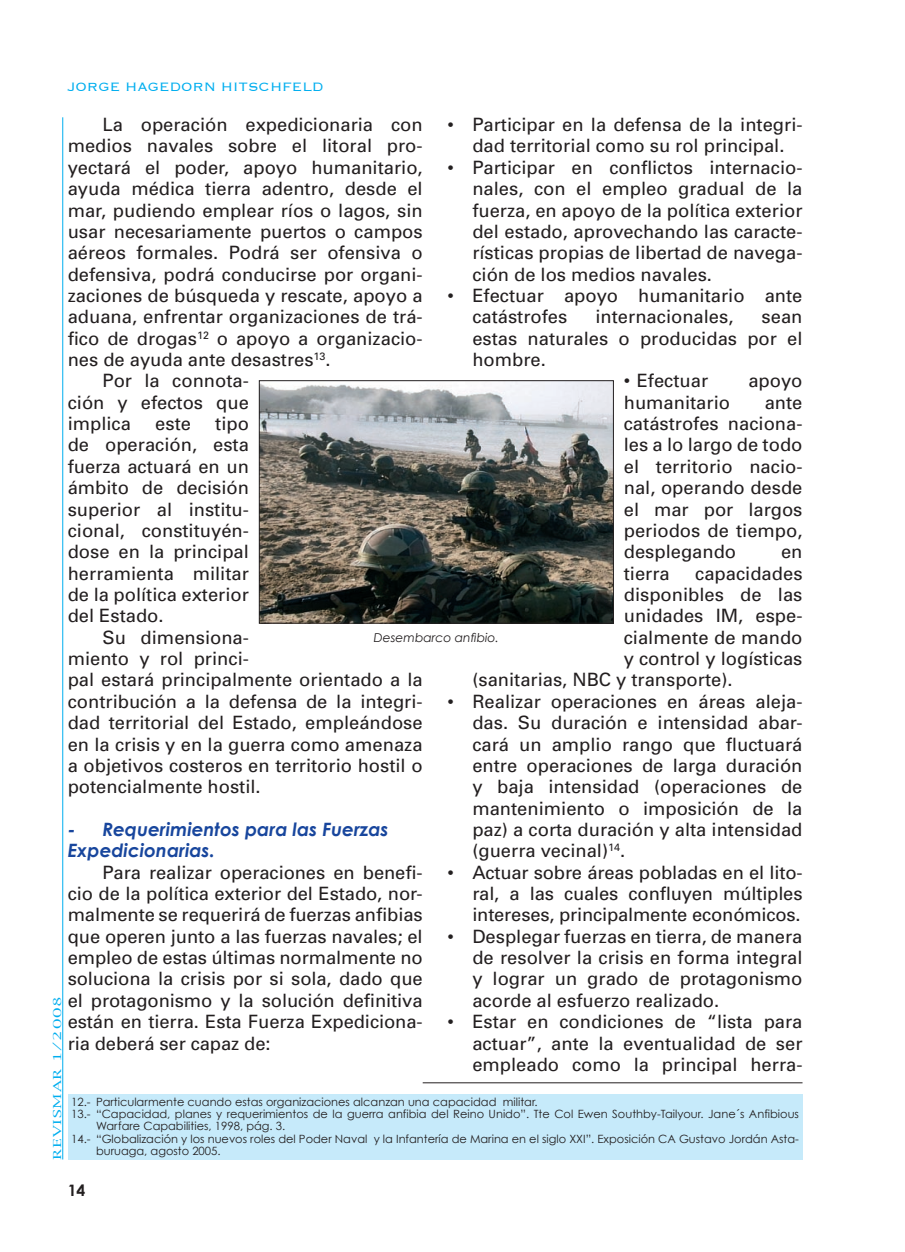
<style>
.page{position:relative;width:905px;height:1252px;background:#fff}
.page>*{position:absolute;margin:0;border:0;box-sizing:border-box;transform-origin:0 0}
.t1{font:18.38px/21.3px "Univers";color:#231f20;text-align:justify}
.t2{font:italic 700 18.38px/21.3px "Century Gothic";color:#18469d}
.t3{font:300 15.75px "Copperplate";color:#00aeef}
.t4{font:700 15.75px "Century Gothic";color:#231f20}
.t5{font:italic 12.25px "Century Gothic";color:#231f20}
.t6{font:11.38px "Century Gothic";color:#231f20}
.t7{font:10.5px "New York";letter-spacing:.05em;color:#00aeef;scale:1.5 1}
</style>
<div class="page">
<hr style="left:62px;top:117px;width:1px;height:1042px;background:#00aeef">
<hr style="left:422px;top:1082px;width:380px;height:1px;background:#231f20">
<div style="left:68px;top:1093px;width:734px;height:66px;background:#c6eafa"></div>
<img style="left:261px;top:382px;width:350px;height:239px">
<div style="left:259px;top:380px;width:354px;height:243px;border:1px solid #231f20"></div>
<p class="t3" style="left:68px;top:77px;width:257px">JORGE HAGEDORN HITSCHFELD</p>
<p class="t1" style="left:447px;top:114px;width:356px;text-align:center">• Participar en la defensa de la integri&shy;dad territorial como su rol principal.</p>
<p class="t1" style="left:472px;top:157px;width:331px;text-indent:-25px">• Participar en conflictos internacio&shy;nales, con el empleo gradual de la fuerza, en apoyo de la política exterior del estado, aprovechando las caracte&shy;rísticas propias de libertad de navega&shy;ción de los medios navales.</p>
<p class="t1" style="left:472px;top:285px;width:331px;text-indent:-25px">• Efectuar apoyo humanitario ante catástrofes</p>
<p class="t1" style="left:102px;top:114px;width:321px">La operación expedicionaria con</p>
<p class="t1" style="left:68px;top:135px;width:356px">medios navales sobre el litoral pro-</p>
<p class="t1" style="left:68px;top:157px;width:356px">yectará el poder, apoyo humanitario,</p>
<p class="t1" style="left:68px;top:178px;width:356px">ayuda médica tierra adentro, desde el</p>
<p class="t1" style="left:68px;top:199px;width:356px">mar, pudiendo emplear ríos o lagos, sin</p>
<p class="t1" style="left:68px;top:221px;width:356px">usar necesariamente puertos o campos</p>
<p class="t1" style="left:68px;top:242px;width:356px">aéreos formales. Podrá ser ofensiva o</p>
<p class="t1" style="left:68px;top:264px;width:356px">defensiva, podrá conducirse por organi-</p>
<p class="t1" style="left:68px;top:285px;width:356px">zaciones de búsqueda y rescate, apoyo a</p>
<p class="t1" style="left:68px;top:306px;width:356px">aduana, enfrentar organizaciones de trá-</p>
<p class="t1" style="left:68px;top:328px;width:356px">fico de drogas<sup>12</sup> o apoyo a organizacio-</p>
<p class="t1" style="left:68px;top:349px;width:264px">nes de ayuda ante desastres<sup>13</sup>.</p>
<p class="t1" style="left:102px;top:370px;width:148px">Por la connota-</p>
<p class="t1" style="left:68px;top:392px;width:183px">ción y efectos que</p>
<p class="t1" style="left:68px;top:413px;width:65px">implica</p>
<p class="t1" style="left:155px;top:413px;width:37px">este</p>
<p class="t1" style="left:595px;top:306px;width:139px">internacionales,</p>
<p class="t1" style="left:472px;top:306px;width:331px;text-indent:289px">sean estas naturales o producidas por el hombre.</p>
<p class="t1" style="left:623px;top:370px;width:86px">• Efectuar</p>
<p class="t1" style="left:748px;top:370px;width:56px">apoyo</p>
<p class="t1" style="left:623px;top:392px;width:108px">humanitario</p>
<p class="t1" style="left:623px;top:392px;width:180px;text-indent:141px">ante catástrofes naciona&shy;les a lo largo de todo el territorio nacio&shy;nal, operando desde el mar por largos periodos de tiempo, desplegando</p>
<p class="t1" style="left:68px;top:413px;width:183px;text-indent:147px">tipo de operación, esta fuerza actuará en un ámbito de decisión superior al institu&shy;cional, constituyén&shy;dose en la principal herramienta militar de la política exterior del Estado.</p>
<p class="t1" style="left:68px;top:626px;width:356px;text-align:left;text-indent:35px">Su dimensiona-<br>miento y rol princi-<br>pal estará principalmente orientado a la contribución a la defensa de la integri&shy;dad territorial del Estado, empleándose en la crisis y en la guerra como amenaza a objetivos costeros en territorio hostil o potencialmente hostil.</p>
<p class="t2" style="left:68px;top:818px;width:322px">- Requerimientos para las Fuerzas<br>Expedicionarias.</p>
<p class="t1" style="left:68px;top:861px;width:356px;text-indent:35px">Para realizar operaciones en benefi&shy;cio de la política exterior del Estado, nor&shy;malmente se requerirá de fuerzas anfibias que operen junto a las fuerzas navales; el empleo de estas últimas normalmente no soluciona la crisis por si sola, dado que el protagonismo y la solución definitiva están en tierra. Esta Fuerza Expediciona&shy;ria deberá ser capaz de:</p>
<p class="t1" style="left:780px;top:541px;width:23px">en</p>
<p class="t1" style="left:623px;top:562px;width:47px">tierra</p>
<p class="t1" style="left:695px;top:562px;width:109px">capacidades</p>
<p class="t1" style="left:623px;top:584px;width:180px">disponibles de las</p>
<p class="t1" style="left:623px;top:605px;width:180px">unidades IM, espe-</p>
<p class="t1" style="left:623px;top:626px;width:180px">cialmente de mando</p>
<p class="t1" style="left:623px;top:648px;width:180px">y control y logísticas</p>
<p class="t1" style="left:472px;top:669px;width:262px">(sanitarias, NBC y transporte).</p>
<p class="t1" style="left:472px;top:691px;width:331px;text-indent:-25px">• Realizar operaciones en áreas aleja&shy;das. Su duración e intensidad abar&shy;cará un amplio rango que fluctuará entre operaciones de larga duración y baja intensidad (operaciones de mantenimiento o imposición de la paz) a corta duración y alta intensidad (guerra vecinal)<sup>14</sup>.</p>
<p class="t1" style="left:472px;top:861px;width:331px;text-indent:-25px">• Actuar sobre áreas pobladas en el lito&shy;ral, a las cuales confluyen múltiples intereses, principalmente económicos.</p>
<p class="t1" style="left:472px;top:925px;width:331px;text-indent:-25px">• Desplegar fuerzas en tierra, de manera de resolver la crisis en forma integral y lograr un grado de protagonismo acorde al esfuerzo realizado.</p>
<p class="t1" style="left:472px;top:1011px;width:331px;text-indent:-25px">• Estar en condiciones de “lista para actuar”, ante la eventualidad de ser empleado como la principal herra-</p>
<p class="t6" style="left:71px;top:1094px;width:468px">12.- Particularmente cuando estas organizaciones alcanzan una capacidad militar.</p>
<p class="t6" style="left:71px;top:1106px;width:729px">13.- “Capacidad, planes y requerimientos de la guerra anfibia del Reino Unido”. Tte Col Ewen Southby-Tailyour. Jane´s Anfibious</p>
<p class="t6" style="left:96px;top:1119px;width:191px">Warfare Capabilities, 1998, pág. 3.</p>
<p class="t6" style="left:71px;top:1131px;width:729px">14.- “Globalización y los nuevos roles del Poder Naval y la Infantería de Marina en el siglo XXI”. Exposición CA Gustavo Jordán Asta-</p>
<p class="t6" style="left:96px;top:1143px;width:126px">buruaga, agosto 2005.</p>
<p class="t5" style="left:373px;top:630px;width:127px">Desembarco anfibio.</p>
<p class="t7" style="left:51px;top:1159px;width:110px;rotate:-90deg">REVISMAR 1/2008</p>
<p class="t4" style="left:68px;top:1180px;width:19px">14</p>
</div>
